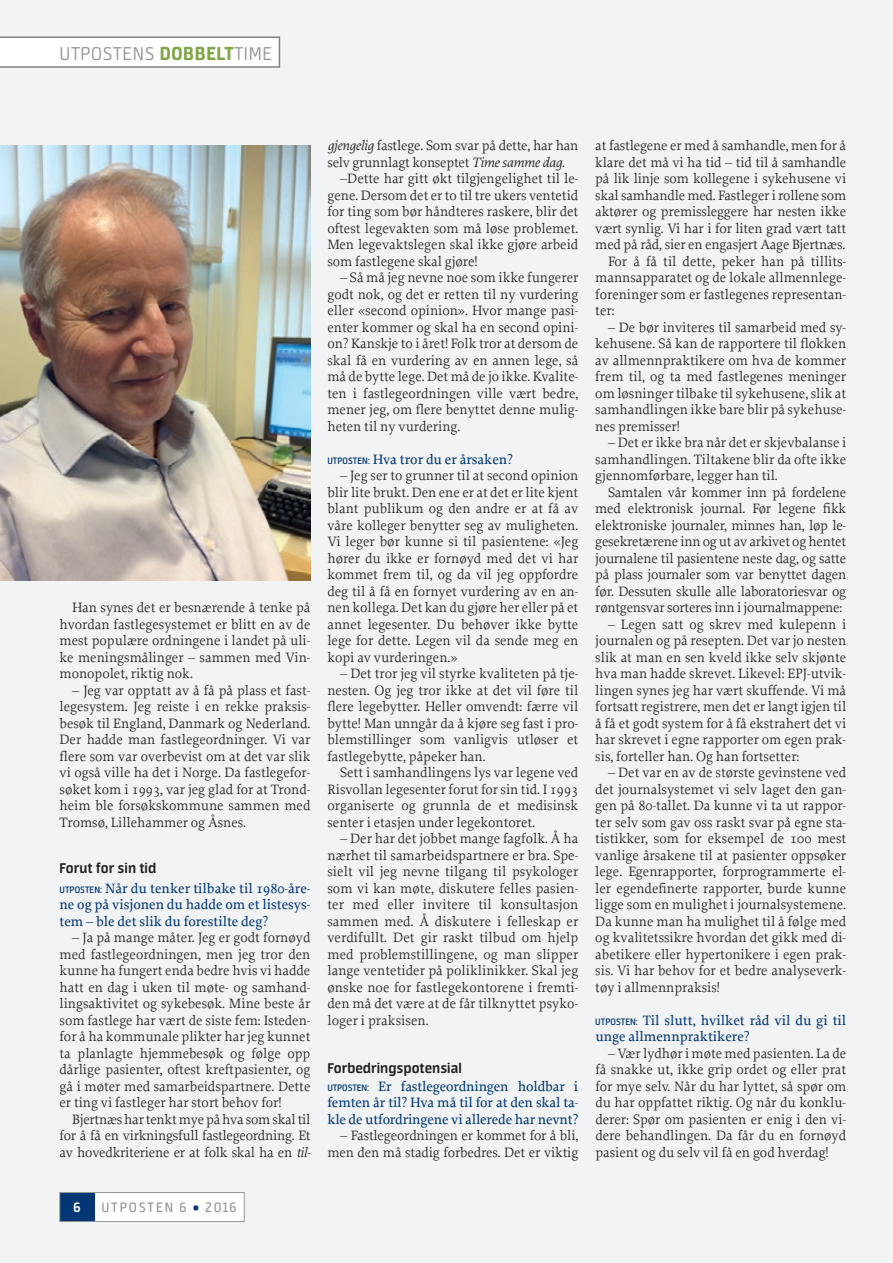
<style>
.page{position:relative;width:893px;height:1263px;background:#f2f3f4}
.page>*{position:absolute;margin:0;border:0;box-sizing:border-box;transform-origin:0 0}
.t1{font:300 21px "Neuron";letter-spacing:.03em;color:#939598}
.t2{font:700 15.75px "Neuron";color:#231f20}
.t3{font:15.3px "Neuron";letter-spacing:.115em;color:#939598}
.t4{font:700 15.3px "Neuron";color:#fff}
.t5{font:14.25px/16.5px "Proforma";color:#231f20;text-align:justify}
.t6{font:500 14.25px/16.5px "Proforma";color:#013775;text-align:justify}
.s1{font-weight:800;color:#7fa646}
.s2{font-family:"Neuron";font-weight:600;font-size:10.5px}
.s3{font-style:italic}
.s4{font-weight:900;color:#013775}
</style>
<div class="page">
<svg style="left:0;top:36px;width:280px;height:32px"></svg>
<div style="left:60px;top:1192px;width:184px;height:29px;background:#fff"></div>
<div style="left:60px;top:1192px;width:35px;height:29px;background:#013775"></div>
<div style="left:60px;top:1192px;width:184px;height:30px;border:1px solid #939598"></div>
<img style="left:0;top:145px;width:310px;height:436px">
<h1 class="t1" style="left:60px;top:42px;width:214px">UTPOSTENS <span class="s1">DOBBELT</span>TIME</h1>
<p class="t5" style="left:60px;top:599px;width:252px;text-indent:13px">Han synes det er besnærende å tenke på hvordan fastlegesystemet er blitt en av de mest populære ordningene i landet på uli&shy;ke meningsmålinger – sammen med Vin&shy;monopolet, riktig nok.</p>
<p class="t5" style="left:60px;top:682px;width:252px;text-indent:13px">– Jeg var opptatt av å få på plass et fast&shy;legesystem. Jeg reiste i en rekke praksis&shy;besøk til England, Danmark og Nederland.<br>Der hadde man fastlegeordninger. Vi var flere som var overbevist om at det var slik vi også ville ha det i Norge. Da fastlegefor&shy;søket kom i 1993, var jeg glad for at Trond&shy;heim ble forsøkskommune sammen med Tromsø, Lillehammer og Åsnes.</p>
<p class="t2" style="left:60px;top:859px;width:98px">Forut for sin tid</p>
<p class="t6" style="left:60px;top:880px;width:252px"><span class="s2">UTPOSTEN:</span> Når du tenker tilbake til 1980-åre&shy;ne og på visjonen du hadde om et listesys&shy;tem – ble det slik du forestilte deg?</p>
<p class="t5" style="left:60px;top:929px;width:252px;text-indent:13px">– Ja på mange måter. Jeg er godt fornøyd med fastlegeordningen, men jeg tror den kunne ha fungert enda bedre hvis vi hadde hatt en dag i uken til møte- og samhand&shy;lingsaktivitet og sykebesøk. Mine beste år som fastlege har vært de siste fem: Isteden&shy;for å ha kommunale plikter har jeg kunnet ta planlagte hjemmebesøk og følge opp dårlige pasienter, oftest kreftpasienter, og gå i møter med samarbeidspartnere. Dette er ting vi fastleger har stort behov for!</p>
<p class="t5" style="left:60px;top:1111px;width:253px;text-indent:13px">Bjertnæs har tenkt mye på hva som skal til for å få en virkningsfull fastlegeordning. Et av hovedkriteriene er at folk skal ha en <span class="s3">til-</span></p>
<p class="t4" style="left:73px;top:1198px;width:9px">6</p>
<p class="t3" style="left:101px;top:1199px;width:137px">UTPOSTEN 6 <span class="s4">•</span> 2016</p>
<p class="t5" style="left:327px;top:137px;width:252px"><span class="s3">gjengelig</span> fastlege. Som svar på dette, har han</p>
<p class="t5" style="left:327px;top:154px;width:239px">selv grunnlagt konseptet <span class="s3">Time samme dag</span>.</p>
<p class="t5" style="left:340px;top:170px;width:240px">–Dette har gitt økt tilgjengelighet til le-</p>
<p class="t5" style="left:327px;top:187px;width:252px">gene. Dersom det er to til tre ukers ventetid</p>
<p class="t5" style="left:327px;top:203px;width:252px">for ting som bør håndteres raskere, blir det</p>
<p class="t5" style="left:327px;top:220px;width:252px">oftest legevakten som må løse problemet.</p>
<p class="t5" style="left:327px;top:236px;width:252px">Men legevaktslegen skal ikke gjøre arbeid</p>
<p class="t5" style="left:327px;top:253px;width:152px">som fastlegene skal gjøre!</p>
<p class="t5" style="left:327px;top:269px;width:252px;text-indent:13px">– Så må jeg nevne noe som ikke fungerer godt nok, og det er retten til ny vurdering eller «second opinion». Hvor mange pasi&shy;enter kommer og skal ha en second opini&shy;on? Kanskje to i året! Folk tror at dersom de skal få en vurdering av en annen lege, så må de bytte lege. Det må de jo ikke. Kvalite&shy;ten i fastlegeordningen ville vært bedre, mener jeg, om flere benyttet denne mulig&shy;heten til ny vurdering.</p>
<p class="t6" style="left:327px;top:451px;width:187px"><span class="s2">UTPOSTEN:</span> Hva tror du er årsaken?</p>
<p class="t5" style="left:327px;top:467px;width:252px;text-indent:13px">– Jeg ser to grunner til at second opinion blir lite brukt. Den ene er at det er lite kjent blant publikum og den andre er at få av våre kolleger benytter seg av muligheten.<br>Vi leger bør kunne si til pasientene: «Jeg hører du ikke er fornøyd med det vi har kommet frem til, og da vil jeg oppfordre deg til å få en fornyet vurdering av en an&shy;nen kollega. Det kan du gjøre her eller på et annet legesenter. Du behøver ikke bytte lege for dette. Legen vil da sende meg en kopi av vurderingen.»</p>
<p class="t5" style="left:327px;top:665px;width:252px;text-indent:13px">– Det tror jeg vil styrke kvaliteten på tje&shy;nesten. Og jeg tror ikke at det vil føre til flere legebytter. Heller omvendt: færre vil bytte! Man unngår da å kjøre seg fast i pro&shy;blemstillinger som vanligvis utløser et fastlegebytte, påpeker han.</p>
<p class="t5" style="left:327px;top:764px;width:252px;text-indent:13px">Sett i samhandlingens lys var legene ved Risvollan legesenter forut for sin tid. I 1993 organiserte og grunnla de et medisinsk senter i etasjen under legekontoret.</p>
<p class="t5" style="left:327px;top:830px;width:252px;text-indent:13px">– Der har det jobbet mange fagfolk. Å ha nærhet til samarbeidspartnere er bra. Spe&shy;sielt vil jeg nevne tilgang til psykologer som vi kan møte, diskutere felles pasien&shy;ter med eller invitere til konsultasjon sammen med. Å diskutere i felleskap er verdifullt. Det gir raskt tilbud om hjelp med problemstillingene, og man slipper lange ventetider på poliklinikker. Skal jeg ønske noe for fastlegekontorene i fremti&shy;den må det være at de får tilknyttet psyko&shy;loger i praksisen.</p>
<p class="t2" style="left:327px;top:1059px;width:136px">Forbedringspotensial</p>
<p class="t6" style="left:327px;top:1078px;width:252px"><span class="s2">UTPOSTEN:</span> Er fastlegeordningen holdbar i femten år til? Hva må til for at den skal ta&shy;kle de utfordringene vi allerede har nevnt?</p>
<p class="t5" style="left:327px;top:1127px;width:252px;text-align:right">– Fastlegeordningen er kommet for å bli, men den må stadig forbedres. Det er viktig</p>
<p class="t5" style="left:595px;top:137px;width:252px">at fastlegene er med å samhandle, men for å</p>
<p class="t5" style="left:595px;top:154px;width:252px">klare det må vi ha tid – tid til å samhandle</p>
<p class="t5" style="left:595px;top:170px;width:252px">på lik linje som kollegene i sykehusene vi</p>
<p class="t5" style="left:595px;top:187px;width:252px">skal samhandle med. Fastleger i rollene som</p>
<p class="t5" style="left:595px;top:203px;width:252px">aktører og premissleggere har nesten ikke</p>
<p class="t5" style="left:595px;top:220px;width:252px">vært synlig. Vi har i for liten grad vært tatt</p>
<p class="t5" style="left:595px;top:236px;width:251px">med på råd, sier en engasjert Aage Bjertnæs.</p>
<p class="t5" style="left:608px;top:253px;width:240px">For å få til dette, peker han på tillits-</p>
<p class="t5" style="left:595px;top:269px;width:252px">mannsapparatet og de lokale allmennlege-</p>
<p class="t5" style="left:595px;top:286px;width:252px">foreninger som er fastlegenes representan-</p>
<p class="t5" style="left:595px;top:302px;width:21px">ter:</p>
<p class="t5" style="left:595px;top:319px;width:252px;text-indent:13px">– De bør inviteres til samarbeid med sy&shy;kehusene. Så kan de rapportere til flokken av allmennpraktikere om hva de kommer frem til, og ta med fastlegenes meninger om løsninger tilbake til sykehusene, slik at samhandlingen ikke bare blir på sykehuse&shy;nes premisser!</p>
<p class="t5" style="left:595px;top:434px;width:252px;text-indent:13px">– Det er ikke bra når det er skjevbalanse i samhandlingen. Tiltakene blir da ofte ikke gjennomførbare, legger han til.</p>
<p class="t5" style="left:595px;top:484px;width:252px;text-indent:13px">Samtalen vår kommer inn på fordelene med elektronisk journal. Før legene fikk elektroniske journaler, minnes han, løp le&shy;gesekretærene inn og ut av arkivet og hentet journalene til pasientene neste dag, og satte på plass journaler som var benyttet dagen før. Dessuten skulle alle laboratoriesvar og røntgensvar sorteres inn i journalmappene:</p>
<p class="t5" style="left:595px;top:616px;width:252px;text-indent:13px">– Legen satt og skrev med kulepenn i journalen og på resepten. Det var jo nesten slik at man en sen kveld ikke selv skjønte hva man hadde skrevet. Likevel: EPJ-utvik&shy;lingen synes jeg har vært skuffende. Vi må fortsatt registrere, men det er langt igjen til å få et godt system for å få ekstrahert det vi har skrevet i egne rapporter om egen prak&shy;sis, forteller han. Og han fortsetter:</p>
<p class="t5" style="left:595px;top:764px;width:252px;text-indent:13px">– Det var en av de største gevinstene ved det journalsystemet vi selv laget den gan&shy;gen på 80-tallet. Da kunne vi ta ut rappor&shy;ter selv som gav oss raskt svar på egne sta&shy;tistikker, som for eksempel de 100 mest vanlige årsakene til at pasienter oppsøker lege. Egenrapporter, forprogrammerte el&shy;ler egendefinerte rapporter, burde kunne ligge som en mulighet i journalsystemene.<br>Da kunne man ha mulighet til å følge med og kvalitetssikre hvordan det gikk med di&shy;abetikere eller hypertonikere i egen prak&shy;sis. Vi har behov for et bedre analyseverk&shy;tøy i allmennpraksis!</p>
<p class="t6" style="left:595px;top:1012px;width:252px"><span class="s2">UTPOSTEN:</span> Til slutt, hvilket råd vil du gi til unge allmennpraktikere?</p>
<p class="t5" style="left:595px;top:1045px;width:252px;text-indent:13px">– Vær lydhør i møte med pasienten. La de få snakke ut, ikke grip ordet og eller prat for mye selv. Når du har lyttet, så spør om du har oppfattet riktig. Og når du konklu&shy;derer: Spør om pasienten er enig i den vi&shy;dere behandlingen. Da får du en fornøyd pasient og du selv vil få en god hverdag!</p>
</div>
